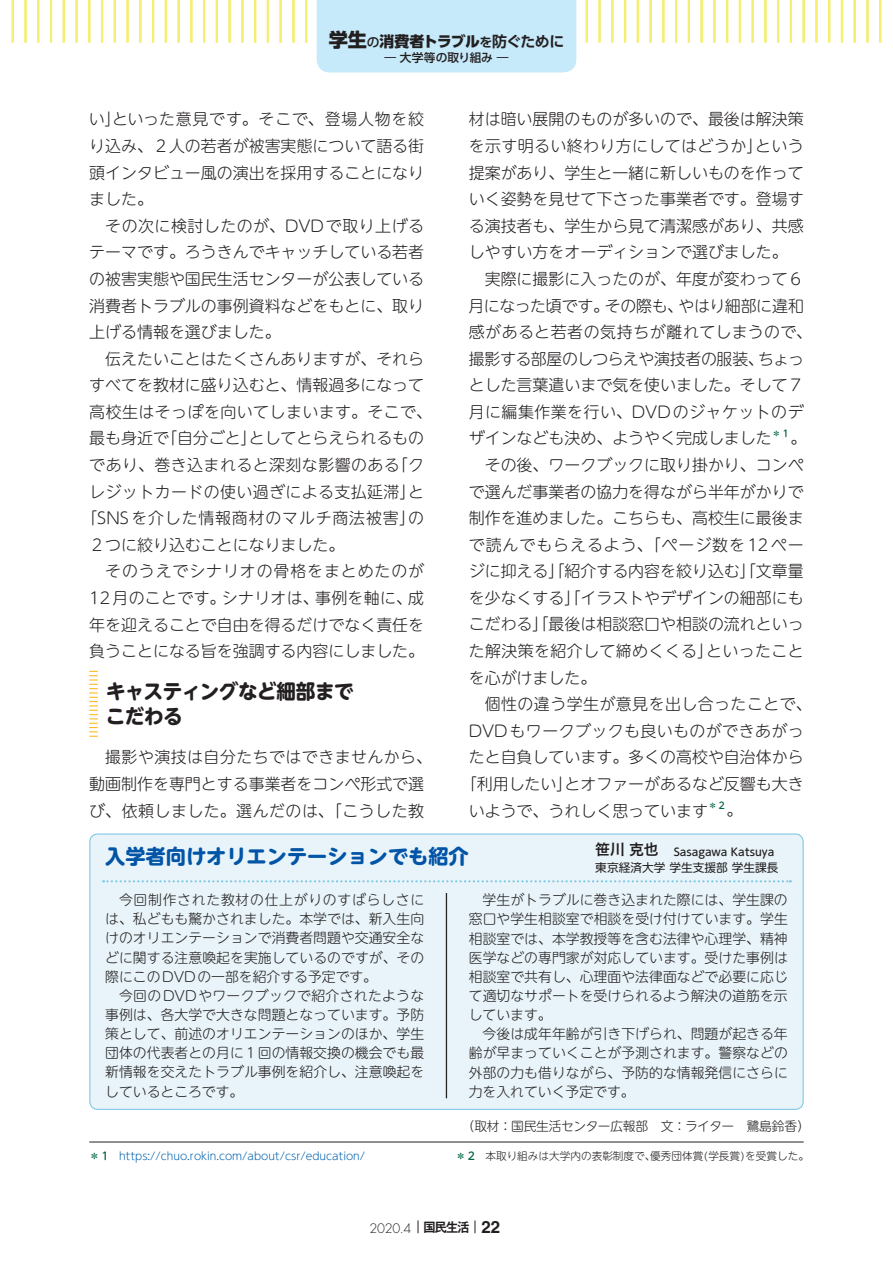
<style>
.page{position:relative;width:893px;height:1263px;background:#fff}
.page>*{position:absolute;margin:0;border:0;box-sizing:border-box;transform-origin:0 0}
.t1{font:700 20.25px "UD Shin M Go Pro";color:#0154a6}
.t2{font:700 20.25px/24.5px "UD Shin M Go Pro";letter-spacing:-.03em;color:#231f20}
.t3{font:300 15.9px/26.5px "UD Shin M Go Pro";color:#231f20;text-align:justify}
.t4{font:300 15.9px/26.5px "UD Shin M Go Pro";letter-spacing:.03em;color:#231f20}
.t5{font:300 15.9px "UD Shin M Go Pro";letter-spacing:.025em;color:#231f20}
.t6{font:300 15.9px "UD Shin M Go Pro";letter-spacing:.05em;color:#231f20}
.t7{font:300 15.9px "UD Shin M Go Pro";letter-spacing:.02em;color:#231f20}
.t8{font:300 15.9px "UD Shin M Go Pro";letter-spacing:.06em;color:#231f20}
.t9{font:300 15.9px "UD Shin M Go Pro";letter-spacing:.055em;color:#231f20}
.t10{font:800 14.85px "UD Shin Go Pro";letter-spacing:-.045em;color:#231f20}
.t11{font:300 13.8px/19.2px "UD Shin M Go Pro";letter-spacing:.005em;color:#231f20;text-align:justify}
.t12{font:300 12.75px "UD Shin M Go Pro";letter-spacing:-.02em;color:#231f20}
.t13{font:300 12.75px "Futura Std";color:#231f20}
.t14{font:11.7px "UD Shin M Go Pro";color:#231f20}
.t15{font:500 11.7px "UD Shin Go Pro";color:#231f20}
.t16{font:300 10.65px "UD Shin M Go Pro";color:#0160ae}
.t17{font:300 10.65px "UD Shin M Go Pro";color:#231f20}
.t18{font:500 10.65px "UD Shin M Go Pro";color:#231f20}
.t19{font:500 9.3px "UD Shin M Go Pro";color:#026442}
.s1{font-size:19.2px}
.s2{font-weight:500;font-size:12.75px}
.s3{font-family:"UD Shin Go Pro De";font-weight:700;font-size:12.75px}
.s4{font-family:"UD Shin Go Pro De";font-weight:700}
.s5{font-family:"Hiragino UD Sans F Std W6";font-weight:400;font-size:14.85px}
.s6{font-weight:500;color:#026442}
.s7{font-family:"Gothic MB101 Pro De";font-weight:700}
.s8{font-family:"Helvetica LT Std";font-weight:700;font-size:16.95px}
</style>
<div class="page">
<svg style="left:418px;top:1220px;width:1px;height:13px"></svg>
<svg style="left:475px;top:1220px;width:1px;height:13px"></svg>
<hr style="left:12px;top:0;width:2px;height:43px;background:#f4ef6e">
<hr style="left:24px;top:0;width:3px;height:43px;background:#f4ef6e">
<hr style="left:37px;top:0;width:2px;height:43px;background:#f4ef6e">
<hr style="left:50px;top:0;width:2px;height:43px;background:#f4ef6e">
<hr style="left:63px;top:0;width:2px;height:43px;background:#f4ef6e">
<hr style="left:75px;top:0;width:3px;height:43px;background:#f4ef6e">
<hr style="left:88px;top:0;width:2px;height:43px;background:#f4ef6e">
<hr style="left:101px;top:0;width:2px;height:43px;background:#f4ef6e">
<hr style="left:114px;top:0;width:2px;height:43px;background:#f4ef6e">
<hr style="left:126px;top:0;width:3px;height:43px;background:#f4ef6e">
<hr style="left:139px;top:0;width:2px;height:43px;background:#f4ef6e">
<hr style="left:152px;top:0;width:2px;height:43px;background:#f4ef6e">
<hr style="left:165px;top:0;width:2px;height:43px;background:#f4ef6e">
<hr style="left:178px;top:0;width:2px;height:43px;background:#f4ef6e">
<hr style="left:190px;top:0;width:2px;height:43px;background:#f4ef6e">
<hr style="left:203px;top:0;width:2px;height:43px;background:#f4ef6e">
<hr style="left:216px;top:0;width:2px;height:43px;background:#f4ef6e">
<hr style="left:229px;top:0;width:2px;height:43px;background:#f4ef6e">
<hr style="left:241px;top:0;width:2px;height:43px;background:#f4ef6e">
<hr style="left:254px;top:0;width:2px;height:43px;background:#f4ef6e">
<hr style="left:267px;top:0;width:2px;height:43px;background:#f4ef6e">
<hr style="left:280px;top:0;width:2px;height:43px;background:#f4ef6e">
<hr style="left:292px;top:0;width:2px;height:43px;background:#f4ef6e">
<hr style="left:305px;top:0;width:2px;height:43px;background:#f4ef6e">
<hr style="left:586px;top:0;width:2px;height:43px;background:#f4ef6e">
<hr style="left:598px;top:0;width:3px;height:43px;background:#f4ef6e">
<hr style="left:611px;top:0;width:2px;height:43px;background:#f4ef6e">
<hr style="left:624px;top:0;width:2px;height:43px;background:#f4ef6e">
<hr style="left:637px;top:0;width:2px;height:43px;background:#f4ef6e">
<hr style="left:649px;top:0;width:3px;height:43px;background:#f4ef6e">
<hr style="left:662px;top:0;width:2px;height:43px;background:#f4ef6e">
<hr style="left:675px;top:0;width:2px;height:43px;background:#f4ef6e">
<hr style="left:688px;top:0;width:2px;height:43px;background:#f4ef6e">
<hr style="left:701px;top:0;width:2px;height:43px;background:#f4ef6e">
<hr style="left:713px;top:0;width:2px;height:43px;background:#f4ef6e">
<hr style="left:726px;top:0;width:2px;height:43px;background:#f4ef6e">
<hr style="left:739px;top:0;width:2px;height:43px;background:#f4ef6e">
<hr style="left:752px;top:0;width:2px;height:43px;background:#f4ef6e">
<hr style="left:764px;top:0;width:2px;height:43px;background:#f4ef6e">
<hr style="left:777px;top:0;width:2px;height:43px;background:#f4ef6e">
<hr style="left:790px;top:0;width:2px;height:43px;background:#f4ef6e">
<hr style="left:803px;top:0;width:2px;height:43px;background:#f4ef6e">
<hr style="left:815px;top:0;width:2px;height:43px;background:#f4ef6e">
<hr style="left:828px;top:0;width:2px;height:43px;background:#f4ef6e">
<hr style="left:841px;top:0;width:2px;height:43px;background:#f4ef6e">
<hr style="left:854px;top:0;width:2px;height:43px;background:#f4ef6e">
<hr style="left:866px;top:0;width:2px;height:43px;background:#f4ef6e">
<hr style="left:879px;top:0;width:2px;height:43px;background:#f4ef6e">
<div style="left:317px;top:0;width:259px;height:72px;background:#c6eafa"></div>
<div style="left:90px;top:834px;width:713px;height:275px;background:#e8f4f9;border-radius:8px"></div>
<svg style="left:89px;top:671px;width:9px;height:66px"></svg>
<hr style="left:89px;top:1142px;width:715px;height:1px;background:#231f20">
<svg style="left:103px;top:880px;width:688px;height:2px"></svg>
<hr style="left:446px;top:893px;width:1px;height:205px;background:#231f20">
<p class="t10" style="left:329px;top:29px;width:237px"><span class="s1">学生</span><span class="s2">の</span>消費者トラブル<span class="s3">を</span><span class="s4">防ぐために</span></p>
<p class="t15" style="left:384px;top:48px;width:126px">― 大学等の取り組み ―</p>
<p class="t3" style="left:89px;top:105px;width:337px">い」といった意見です。そこで、登場人物を絞り込み、２人の若者が被害実態について語る街頭インタビュー風の演出を採用することになりました。</p>
<p class="t3" style="left:89px;top:212px;width:336px;text-indent:16px">その次に検討したのが、DVDで取り上げるテーマです。ろうきんでキャッチしている若者の被害実態や国民生活センターが公表している消費者トラブルの事例資料などをもとに、取り上げる情報を選びました。</p>
<p class="t3" style="left:105px;top:345px;width:320px">伝えたいことはたくさんありますが、それら</p>
<p class="t3" style="left:89px;top:371px;width:336px">すべてを教材に盛り込むと、情報過多になって</p>
<p class="t4" style="left:89px;top:398px;width:344px">高校生はそっぽを向いてしまいます。そこで、</p>
<p class="t3" style="left:89px;top:424px;width:336px">最も身近で「自分ごと」としてとらえられるもの</p>
<p class="t4" style="left:89px;top:451px;width:336px">であり、巻き込まれると深刻な影響のある「ク</p>
<p class="t5" style="left:89px;top:479px;width:336px">レジットカードの使い過ぎによる支払延滞」と</p>
<p class="t6" style="left:81px;top:505px;width:344px">「SNSを介した情報商材のマルチ商法被害」の</p>
<p class="t3" style="left:89px;top:531px;width:257px">２つに絞り込むことになりました。</p>
<p class="t9" style="left:105px;top:558px;width:320px">そのうえでシナリオの骨格をまとめたのが</p>
<p class="t7" style="left:89px;top:585px;width:336px">12月のことです。シナリオは、事例を軸に、成</p>
<p class="t3" style="left:89px;top:610px;width:336px">年を迎えることで自由を得るだけでなく責任を</p>
<p class="t3" style="left:89px;top:637px;width:336px">負うことになる旨を強調する内容にしました。</p>
<p class="t2" style="left:106px;top:678px;width:249px">キャスティングなど細部までこだわる</p>
<p class="t4" style="left:89px;top:743px;width:344px;text-indent:16px">撮影や演技は自分たちではできませんから、動画制作を専門とする事業者をコンペ形式で選び、依頼しました。選んだのは、「こうした教</p>
<p class="t3" style="left:469px;top:105px;width:336px">材は暗い展開のものが多いので、最後は解決策を示す明るい終わり方にしてはどうか」という提案があり、学生と一緒に新しいものを作っていく姿勢を見せて下さった事業者です。登場する演技者も、学生から見て清潔感があり、共感しやすい方をオーディションで選びました。</p>
<p class="t3" style="left:469px;top:265px;width:345px;text-align:left;text-indent:16px">実際に撮影に入ったのが、年度が変わって６月になった頃です。その際も、やはり細部に違和感があると若者の気持ちが離れてしまうので、撮影する部屋のしつらえや演技者の服装、ちょっとした言葉遣いまで気を使いました。そして７月に編集作業を行い、DVDのジャケットのデザインなども決め、ようやく完成しました</p>
<p class="t19" style="left:772px;top:425px;width:20px">＊１</p>
<p class="t3" style="left:790px;top:424px;width:17px">。</p>
<p class="t3" style="left:485px;top:451px;width:320px">その後、ワークブックに取り掛かり、コンペ</p>
<p class="t3" style="left:469px;top:477px;width:336px">で選んだ事業者の協力を得ながら半年がかりで</p>
<p class="t3" style="left:469px;top:504px;width:336px">制作を進めました。こちらも、高校生に最後ま</p>
<p class="t8" style="left:469px;top:532px;width:336px">で読んでもらえるよう、「ページ数を12ペー</p>
<p class="t3" style="left:469px;top:557px;width:336px">ジに抑える」「紹介する内容を絞り込む」「文章量</p>
<p class="t3" style="left:469px;top:584px;width:336px">を少なくする」「イラストやデザインの細部にも</p>
<p class="t3" style="left:469px;top:610px;width:336px">こだわる」「最後は相談窓口や相談の流れといっ</p>
<p class="t5" style="left:469px;top:638px;width:336px">た解決策を紹介して締めくくる」といったこと</p>
<p class="t3" style="left:469px;top:663px;width:129px">を心がけました。</p>
<p class="t4" style="left:485px;top:690px;width:328px">個性の違う学生が意見を出し合ったことで、</p>
<p class="t5" style="left:469px;top:718px;width:336px">DVDもワークブックも良いものができあがっ</p>
<p class="t3" style="left:469px;top:743px;width:336px">たと自負しています。多くの高校や自治体から</p>
<p class="t3" style="left:461px;top:770px;width:344px">「利用したい」とオファーがあるなど反響も大き</p>
<p class="t3" style="left:469px;top:796px;width:241px">いようで、うれしく思っています</p>
<p class="t19" style="left:708px;top:797px;width:20px">＊２</p>
<p class="t3" style="left:727px;top:796px;width:17px">。</p>
<p class="t1" style="left:105px;top:840px;width:365px">入学者向けオリエンテーションでも紹介</p>
<p class="t18" style="left:595px;top:844px;width:180px"><span class="s5">笹川 克也　</span>Sasagawa Katsuya</p>
<p class="t14" style="left:595px;top:858px;width:185px">東京経済大学 学生支援部 学生課長</p>
<p class="t11" style="left:105px;top:890px;width:320px;text-indent:14px">今回制作された教材の仕上がりのすばらしさには、私どもも驚かされました。本学では、新入生向けのオリエンテーションで消費者問題や交通安全などに関する注意喚起を実施しているのですが、その際にこのDVDの一部を紹介する予定です。</p>
<p class="t11" style="left:105px;top:985px;width:320px;text-indent:14px">今回のDVDやワークブックで紹介されたような事例は、各大学で大きな問題となっています。予防策として、前述のオリエンテーションのほか、学生団体の代表者との月に１回の情報交換の機会でも最新情報を交えたトラブル事例を紹介し、注意喚起をしているところです。</p>
<p class="t11" style="left:469px;top:890px;width:320px;text-indent:14px">学生がトラブルに巻き込まれた際には、学生課の窓口や学生相談室で相談を受け付けています。学生相談室では、本学教授等を含む法律や心理学、精神医学などの専門家が対応しています。受けた事例は相談室で共有し、心理面や法律面などで必要に応じて適切なサポートを受けられるよう解決の道筋を示しています。</p>
<p class="t11" style="left:469px;top:1024px;width:320px;text-indent:14px">今後は成年年齢が引き下げられ、問題が起きる年齢が早まっていくことが予測されます。警察などの外部の力も借りながら、予防的な情報発信にさらに力を入れていく予定です。</p>
<p class="t12" style="left:462px;top:1115px;width:350px">（取材：国民生活センター広報部　文：ライター　鷺島鈴香）</p>
<p class="t16" style="left:89px;top:1147px;width:277px"><span class="s6">＊１</span> https://chuo.rokin.com/about/csr/education/</p>
<p class="t17" style="left:456px;top:1147px;width:355px"><span class="s6">＊２</span> 本取り組みは大学内の表彰制度で、優秀団体賞(学長賞)を受賞した。</p>
<p class="t13" style="left:370px;top:1221px;width:132px">2020.4 <span class="s7">国民生活</span> <span class="s8">22</span></p>
</div>
